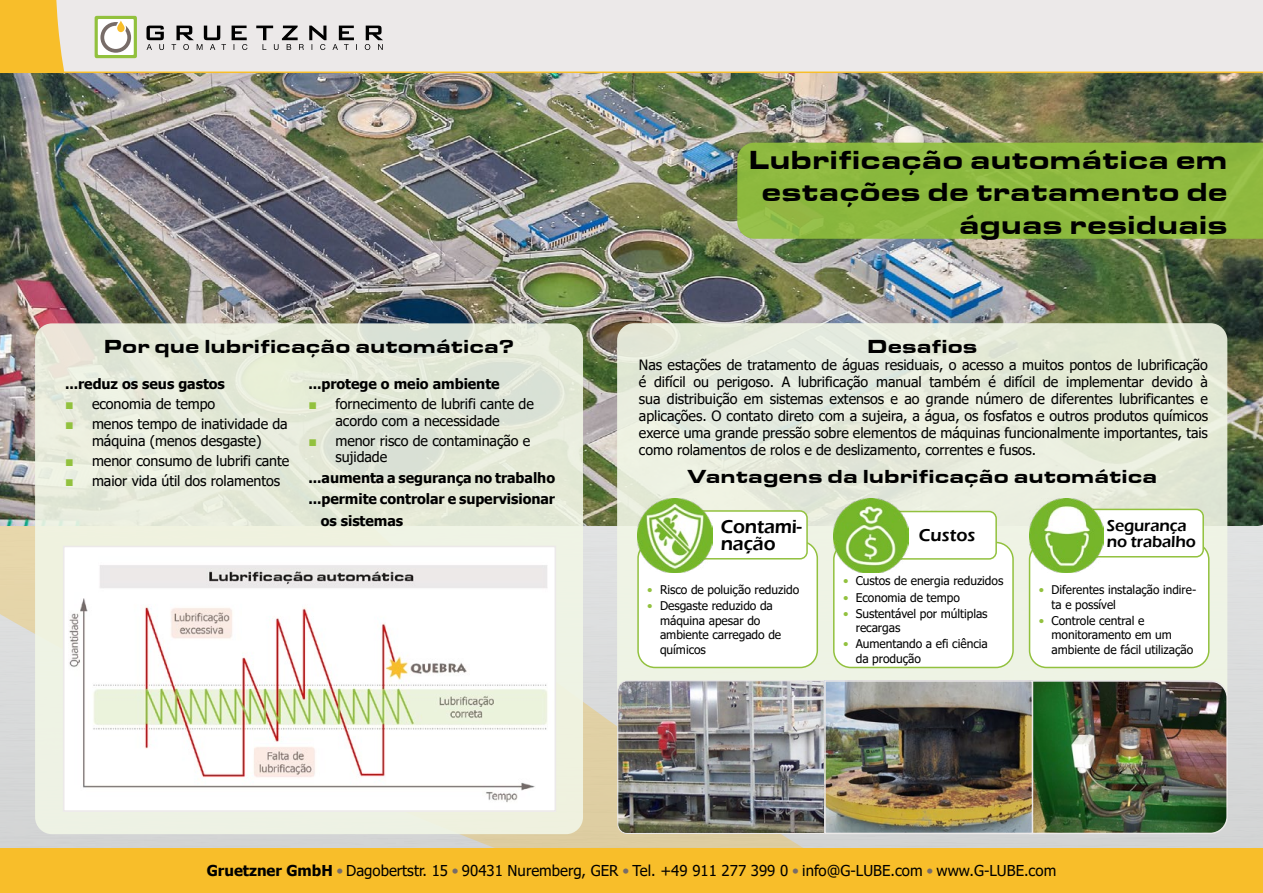
<style>
.page{position:relative;width:1263px;height:893px;background:#fff}
.page>*{position:absolute;margin:0;border:0;box-sizing:border-box;transform-origin:0 0}
.t1{font:27px/32.4px "Eurostar Black Extended";color:#000;text-align:right}
.t2{font:19.5px "Eurostar Black Extended";color:#000}
.t3{font:600 19.5px/16.5px "Eras ITC";letter-spacing:-.01em;color:#000}
.t4{font:600 18px "Eras ITC";color:#000}
.t5{font:600 16.5px/16.5px "Eras ITC";letter-spacing:-.01em;color:#000}
.t6{font:15px "Tahoma";color:#000}
.t7{font:14.25px/17.1px "Tahoma";letter-spacing:-.005em;color:#000;text-align:center}
.t8{font:700 14.25px "Tahoma";letter-spacing:-.005em;color:#000}
.t9{font:12px/14.4px "Tahoma";letter-spacing:-.005em;color:#000}
.s1{font-weight:700;color:#92c13e}
.s2{color:#92c13e}
.s3{font-weight:700}
.s4{color:#776c68}
</style>
<div class="page">
<svg style="left:0;top:526px;width:1263px;height:323px;background:#dad6c8"></svg>
<img style="left:0;top:73px;width:1263px;height:453px">
<div style="left:0;top:849px;width:1263px;height:44px;background:#f8be2a"></div>
<div style="left:0;top:0;width:1263px;height:73px;background:#ece9e9"></div>
<div style="left:617px;top:323px;width:610px;height:509px;background:#e6eade;border-radius:17px"></div>
<div style="left:638px;top:541px;width:179px;height:126px;background:#fff;border-radius:17px"></div>
<div style="left:637px;top:541px;width:181px;height:127px;border:2px solid #92c13e;border-radius:17px"></div>
<div style="left:675px;top:511px;width:132px;height:48px;background:#fff;border-radius:7px"></div>
<div style="left:675px;top:510px;width:133px;height:49px;border:2px solid #92c13e;border-radius:7px"></div>
<img style="left:638px;top:498px;width:74px;height:74px">
<div style="left:834px;top:542px;width:179px;height:125px;background:#fff;border-radius:17px"></div>
<div style="left:833px;top:542px;width:181px;height:126px;border:2px solid #92c13e;border-radius:17px"></div>
<div style="left:865px;top:511px;width:131px;height:48px;background:#fff;border-radius:7px"></div>
<div style="left:864px;top:511px;width:133px;height:49px;border:2px solid #92c13e;border-radius:7px"></div>
<img style="left:833px;top:498px;width:75px;height:74px">
<div style="left:1029px;top:542px;width:180px;height:125px;background:#fff;border-radius:17px"></div>
<div style="left:1029px;top:542px;width:180px;height:126px;border:2px solid #92c13e;border-radius:17px"></div>
<div style="left:1057px;top:509px;width:146px;height:48px;background:#fff;border-radius:7px"></div>
<div style="left:1056px;top:509px;width:148px;height:48px;border:2px solid #92c13e;border-radius:7px"></div>
<img style="left:1029px;top:498px;width:74px;height:74px">
<div style="left:35px;top:323px;width:548px;height:511px;background:linear-gradient(to right,#e9eddd,#e3e9d9);border-radius:17px"></div>
<svg style="left:737px;top:143px;width:526px;height:96px;background:#8eb940"></svg>
<img style="left:617px;top:681px;width:207px;height:153px">
<img style="left:1028px;top:679px;width:201px;height:156px">
<img style="left:827px;top:683px;width:203px;height:148px">
<div style="left:824px;top:680px;width:209px;height:154px;border:2px solid #ece9e9"></div>
<img style="left:66px;top:549px;width:487px;height:260px">
<div style="left:63px;top:546px;width:493px;height:266px;border:2px solid #ece9e9"></div>
<svg style="left:0;top:0;width:389px;height:72px;background:#e0d5bb"></svg>
<h2 class="t2" style="left:104px;top:335px;width:412px">Por que lubrificação automática?</h2>
<p class="t8" style="left:308px;top:374px;width:193px">...protege o meio ambiente</p>
<p class="t7" style="left:308px;top:397px;width:227px;line-height:16.5px"><span class="s1">■</span> fornecimento de lubrifi cante de acordo com a necessidade</p>
<p class="t7" style="left:335px;top:433px;width:196px;line-height:16.5px;text-align:left;text-indent:-27px"><span class="s1">■</span> menor risco de contaminação e sujidade</p>
<p class="t8" style="left:308px;top:468px;width:248px">...aumenta a segurança no trabalho</p>
<p class="t8" style="left:308px;top:489px;width:248px">...permite controlar e supervisionar</p>
<p class="t8" style="left:321px;top:510px;width:84px">os sistemas</p>
<p class="t8" style="left:65px;top:374px;width:161px">...reduz os seus gastos</p>
<p class="t7" style="left:65px;top:397px;width:152px"><span class="s1">■</span> economia de tempo</p>
<p class="t7" style="left:65px;top:417px;width:224px;line-height:16.5px"><span class="s1">■</span> menos tempo de inatividade da máquina (menos desgaste)</p>
<p class="t7" style="left:65px;top:453px;width:226px"><span class="s1">■</span> menor consumo de lubrifi cante</p>
<p class="t7" style="left:65px;top:473px;width:217px"><span class="s1">■</span> maior vida útil dos rolamentos</p>
<h1 class="t1" style="left:748px;top:143px;width:481px">Lubrificação automática em estações de tratamento de águas residuais</h1>
<h2 class="t2" style="left:867px;top:335px;width:112px">Desafios</h2>
<p class="t7" style="left:639px;top:357px;width:571px;text-align:justify">Nas estações de tratamento de águas residuais, o acesso a muitos pontos de lubrificação é difícil ou perigoso. A lubrificação manual também é difícil de implementar devido à sua distribuição em sistemas extensos e ao grande número de diferentes lubrificantes e aplicações. O contato direto com a sujeira, a água, os fosfatos e outros produtos químicos exerce uma grande pressão sobre elementos de máquinas funcionalmente importantes, tais como rolamentos de rolos e de deslizamento, correntes e fusos.</p>
<h2 class="t2" style="left:687px;top:464px;width:472px">Vantagens da lubrificação automática</h2>
<h2 class="t3" style="left:721px;top:519px;width:82px">Contami&shy;nação</h2>
<p class="t9" style="left:647px;top:583px;width:153px"><span class="s2">•</span> Risco de poluição reduzido</p>
<p class="t9" style="left:660px;top:599px;width:123px;text-indent:-13px"><span class="s2">•</span> Desgaste reduzido da máquina apesar do ambiente carregado de químicos</p>
<p class="t4" style="left:919px;top:525px;width:58px">Custos</p>
<p class="t5" style="left:1107px;top:517px;width:91px">Segurança no trabalho</p>
<p class="t9" style="left:843px;top:574px;width:162px"><span class="s2">•</span> Custos de energia reduzidos</p>
<p class="t9" style="left:843px;top:591px;width:118px"><span class="s2">•</span> Economia de tempo</p>
<p class="t9" style="left:856px;top:607px;width:133px;text-indent:-13px"><span class="s2">•</span> Sustentável por múltiplas recargas</p>
<p class="t9" style="left:856px;top:637px;width:133px;text-indent:-13px"><span class="s2">•</span> Aumentando a efi ciência da produção</p>
<p class="t9" style="left:1051px;top:583px;width:146px;text-indent:-13px"><span class="s2">•</span> Diferentes instalação indire&shy;ta e possível</p>
<p class="t9" style="left:1051px;top:614px;width:143px;text-indent:-13px"><span class="s2">•</span> Controle central e monitoramento em um ambiente de fácil utilização</p>
<p class="t6" style="left:207px;top:860px;width:851px"><span class="s3">Gruetzner GmbH</span> <span class="s4">•</span> Dagobertstr. 15 <span class="s4">•</span> 90431 Nuremberg, GER <span class="s4">•</span> Tel. +49 911 277 399 0 <span class="s4">•</span> info@G-LUBE.com <span class="s4">•</span> www.G-LUBE.com</p>
</div>
